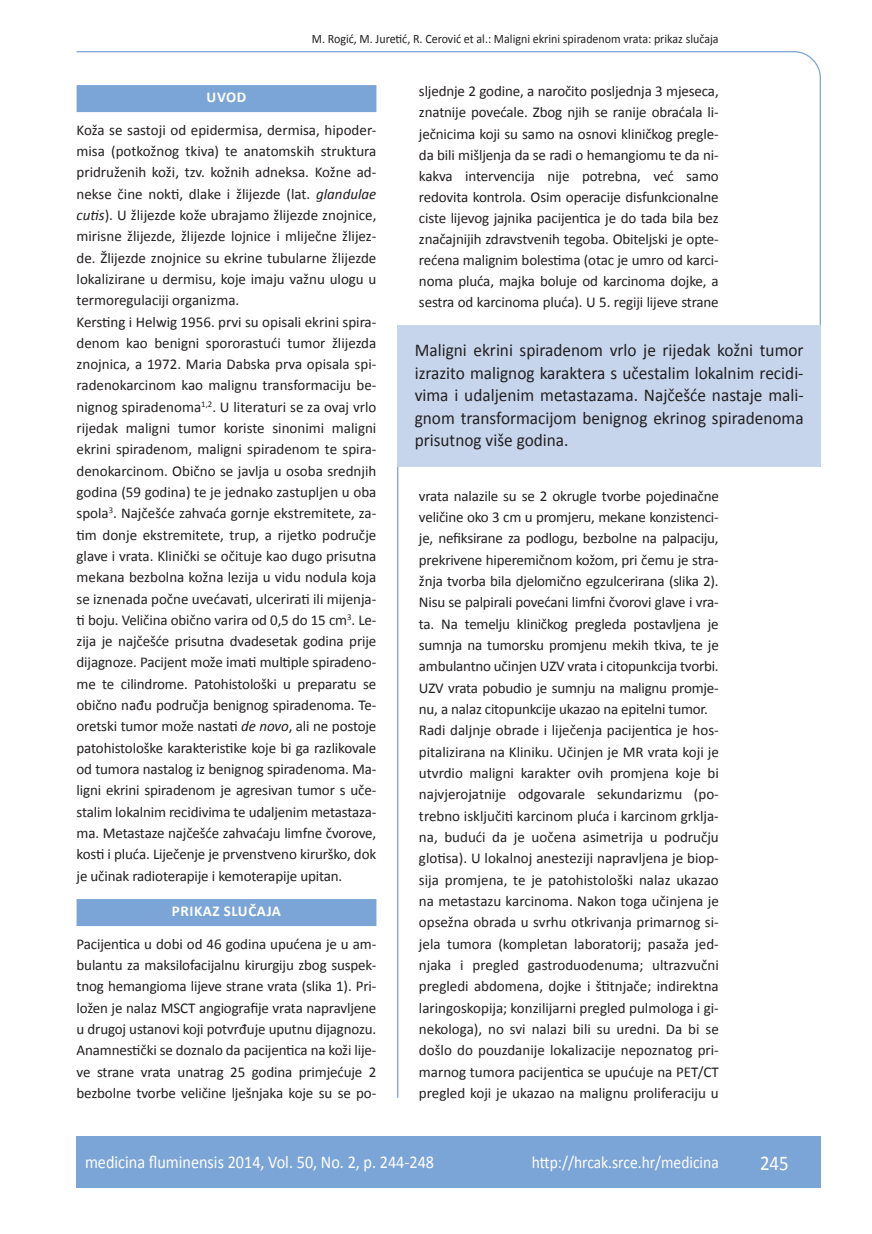
<style>
.page{position:relative;width:872px;height:1234px;background:#fff}
.page>*{position:absolute;margin:0;border:0;box-sizing:border-box;transform-origin:0 0}
.t1{font:21px "Calibri";color:#fff;scale:.9 1}
.t2{font:18px/22.5px "Calibri";color:#231f20;text-align:justify;scale:.96 1}
.t3{font:18px "Calibri";color:#fff;scale:.9 1}
.t4{font:17.25px "Calibri";color:#fff;scale:.9 1}
.t5{font:15px/21.3px "Calibri";letter-spacing:-.005em;color:#231f20}
.t6{font:700 15px "Calibri";letter-spacing:.04em;color:#fff}
.t7{font:12.75px "Calibri";color:#231f20;scale:.94 1}
.s1{font-style:italic}
</style>
<div class="page">
<svg style="left:76px;top:51px;width:745px;height:275px"></svg>
<hr style="left:397px;top:466px;width:1px;height:631px;background:#7ca5d7">
<div style="left:77px;top:1135px;width:744px;height:51px;background:#7ca5d7"></div>
<div style="left:77px;top:85px;width:299px;height:27px;background:#7ca5d7"></div>
<div style="left:77px;top:898px;width:299px;height:27px;background:#7ca5d7"></div>
<div style="left:398px;top:325px;width:422px;height:141px;background:#c6d5ec"></div>
<p class="t7" style="left:312px;top:30px;width:434px">M. Rogić, M. Juretić, R. Cerović et al.: Maligni ekrini spiradenom vrata: prikaz slučaja</p>
<p class="t6" style="left:207px;top:88px;width:41px">UVOD</p>
<p class="t5" style="left:77px;top:118px;width:301px">Koža se sastoji od epidermisa, dermisa, hipoder&shy;misa (potkožnog tkiva) te anatomskih struktura pridruženih koži, tzv. kožnih adneksa. Kožne ad&shy;nekse čine nokti, dlake i žlijezde (lat. <span class="s1">glandulae cutis</span>). U žlijezde kože ubrajamo žlijezde znojnice, mirisne žlijezde, žlijezde lojnice i mliječne žlijez&shy;de. Žlijezde znojnice su ekrine tubularne žlijezde lokalizirane u dermisu, koje imaju važnu ulogu u termoregulaciji organizma.<br>Kersting i Helwig 1956. prvi su opisali ekrini spira&shy;denom kao benigni spororastući tumor žlijezda znojnica, a 1972. Maria Dabska prva opisala spi&shy;radenokarcinom kao malignu transformaciju be&shy;nignog spiradenoma<sup>1,2</sup>. U literaturi se za ovaj vrlo rijedak maligni tumor koriste sinonimi maligni ekrini spiradenom, maligni spiradenom te spira&shy;denokarcinom. Obično se javlja u osoba srednjih godina (59 godina) te je jednako zastupljen u oba spola<sup>3</sup>. Najčešće zahvaća gornje ekstremitete, za&shy;tim donje ekstremitete, trup, a rijetko područje glave i vrata. Klinički se očituje kao dugo prisutna mekana bezbolna kožna lezija u vidu nodula koja se iznenada počne uvećavati, ulcerirati ili mijenja&shy;ti boju. Veličina obično varira od 0,5 do 15 cm<sup>3</sup>. Le&shy;zija je najčešće prisutna dvadesetak godina prije dijagnoze. Pacijent može imati multiple spiradeno&shy;me te cilindrome. Patohistološki u preparatu se obično nađu područja benignog spiradenoma. Te&shy;oretski tumor može nastati <span class="s1">de novo</span>, ali ne postoje patohistološke karakteristike koje bi ga razlikovale od tumora nastalog iz benignog spiradenoma. Ma&shy;ligni ekrini spiradenom je agresivan tumor s uče&shy;stalim lokalnim recidivima te udaljenim metastaza&shy;ma. Metastaze najčešće zahvaćaju limfne čvorove, kosti i pluća. Liječenje je prvenstveno kirurško, dok je učinak radioterapije i kemoterapije upitan.</p>
<p class="t6" style="left:172px;top:901px;width:111px">PRIKAZ SLUČAJA</p>
<p class="t5" style="left:77px;top:932px;width:301px;text-align:justify">Pacijentica u dobi od 46 godina upućena je u am&shy;bulantu za maksilofacijalnu kirurgiju zbog suspek&shy;tnog hemangioma lijeve strane vrata (slika 1). Pri&shy;ložen je nalaz MSCT angiografije vrata napravljene u drugoj ustanovi koji potvrđuje uputnu dijagnozu.<br>Anamnestički se doznalo da pacijentica na koži lije&shy;ve strane vrata unatrag 25 godina primjećuje 2 bezbolne tvorbe veličine lješnjaka koje su se po-</p>
<p class="t5" style="left:419px;top:80px;width:301px;text-align:justify">sljednje 2 godine, a naročito posljednja 3 mjeseca, znatnije povećale. Zbog njih se ranije obraćala li&shy;ječnicima koji su samo na osnovi kliničkog pregle&shy;da bili mišljenja da se radi o hemangiomu te da ni&shy;kakva intervencija nije potrebna, već samo redovita kontrola. Osim operacije disfunkcionalne ciste lijevog jajnika pacijentica je do tada bila bez značajnijih zdravstvenih tegoba. Obiteljski je opte&shy;rećena malignim bolestima (otac je umro od karci&shy;noma pluća, majka boluje od karcinoma dojke, a sestra od karcinoma pluća). U 5. regiji lijeve strane</p>
<p class="t2" style="left:415px;top:338px;width:407px">Maligni ekrini spiradenom vrlo je rijedak kožni tumor izrazito malignog karaktera s učestalim lokalnim recidi&shy;vima i udaljenim metastazama. Najčešće nastaje mali&shy;gnom transformacijom benignog ekrinog spiradenoma prisutnog više godina.</p>
<p class="t5" style="left:419px;top:484px;width:301px">vrata nalazile su se 2 okrugle tvorbe pojedinačne veličine oko 3 cm u promjeru, mekane konzistenci&shy;je, nefiksirane za podlogu, bezbolne na palpaciju, prekrivene hiperemičnom kožom, pri čemu je stra&shy;žnja tvorba bila djelomično egzulcerirana (slika 2).<br>Nisu se palpirali povećani limfni čvorovi glave i vra&shy;ta. Na temelju kliničkog pregleda postavljena je sumnja na tumorsku promjenu mekih tkiva, te je ambulantno učinjen UZV vrata i citopunkcija tvorbi.<br>UZV vrata pobudio je sumnju na malignu promje&shy;nu, a nalaz citopunkcije ukazao na epitelni tumor.<br>Radi daljnje obrade i liječenja pacijentica je hos&shy;pitalizirana na Kliniku. Učinjen je MR vrata koji je utvrdio maligni karakter ovih promjena koje bi najvjerojatnije odgovarale sekundarizmu (po&shy;trebno isključiti karcinom pluća i karcinom grklja&shy;na, budući da je uočena asimetrija u području glotisa). U lokalnoj anesteziji napravljena je biop&shy;sija promjena, te je patohistološki nalaz ukazao na metastazu karcinoma. Nakon toga učinjena je opsežna obrada u svrhu otkrivanja primarnog si&shy;jela tumora (kompletan laboratorij; pasaža jed&shy;njaka i pregled gastroduodenuma; ultrazvučni pregledi abdomena, dojke i štitnjače; indirektna laringoskopija; konzilijarni pregled pulmologa i gi&shy;nekologa), no svi nalazi bili su uredni. Da bi se došlo do pouzdanije lokalizacije nepoznatog pri&shy;marnog tumora pacijentica se upućuje na PET/CT pregled koji je ukazao na malignu proliferaciju u</p>
<p class="t3" style="left:85px;top:1150px;width:389px">medicina fluminensis 2014, Vol. 50, No. 2, p. 244-248</p>
<p class="t4" style="left:532px;top:1151px;width:209px">http://hrcak.srce.hr/medicina</p>
<h1 class="t1" style="left:760px;top:1149px;width:33px">245</h1>
</div>
